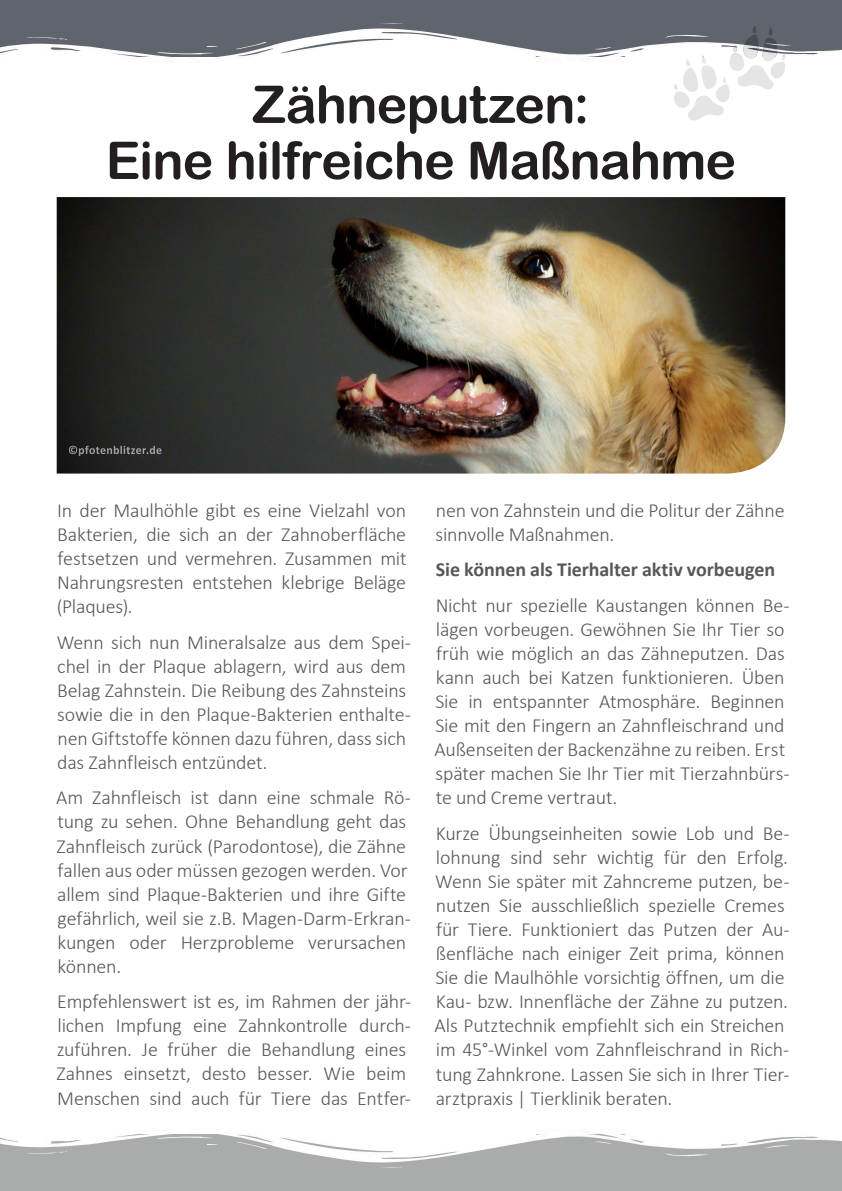
<style>
.page{position:relative;width:842px;height:1191px;background:#fff}
.page>*{position:absolute;margin:0;border:0;box-sizing:border-box;transform-origin:0 0}
.t1{font:52px/56px "Arial Rounded MT Bold";letter-spacing:-.02em;color:#231f20;text-align:center}
.t2{font:300 20px/24px "Calibri";letter-spacing:-.01em;color:#57585a}
.t3{font:700 20px "Calibri";letter-spacing:-.005em;color:#57585a}
</style>
<div class="page">
<div style="left:0;top:0;width:842px;height:57px;background:#60656d"></div>
<img style="left:0;top:23px;width:842px;height:39px">
<div style="left:0;top:1134px;width:842px;height:57px;background:#aaacac"></div>
<img style="left:0;top:1130px;width:842px;height:38px">
<svg style="left:673px;top:26px;width:113px;height:94px"></svg>
<img style="left:57px;top:197px;width:728px;height:276px">
<img style="left:69px;top:446px;width:93px;height:10px">
<h1 class="t1" style="left:106px;top:76px;width:632px">Zähneputzen:<br>Eine hilfreiche Maßnahme</h1>
<p class="t2" style="left:57px;top:498px;width:351px;text-align:justify">In der Maulhöhle gibt es eine Vielzahl von Bakterien, die sich an der Zahnoberfläche festsetzen und vermehren. Zusammen mit Nahrungsresten entstehen klebrige Beläge (Plaques).</p>
<p class="t2" style="left:57px;top:630px;width:356px">Wenn sich nun Mineralsalze aus dem Spei&shy;chel in der Plaque ablagern, wird aus dem Belag Zahnstein. Die Reibung des Zahnsteins sowie die in den Plaque-Bakterien enthalte&shy;nen Giftstoffe können dazu führen, dass sich das Zahnfleisch entzündet.</p>
<p class="t2" style="left:56px;top:785px;width:356px">Am Zahnfleisch ist dann eine schmale Rö&shy;tung zu sehen. Ohne Behandlung geht das Zahnfleisch zurück (Parodontose), die Zähne fallen aus oder müssen gezogen werden. Vor allem sind Plaque-Bakterien und ihre Gifte gefährlich, weil sie z.B. Magen-Darm-Erkran&shy;kungen oder Herzprobleme verursachen können.</p>
<p class="t2" style="left:57px;top:989px;width:356px">Empfehlenswert ist es, im Rahmen der jähr&shy;lichen Impfung eine Zahnkontrolle durch&shy;zuführen. Je früher die Behandlung eines Zahnes einsetzt, desto besser. Wie beim Menschen sind auch für Tiere das Entfer-</p>
<p class="t2" style="left:436px;top:498px;width:350px">nen von Zahnstein und die Politur der Zähne sinnvolle Maßnahmen.</p>
<p class="t3" style="left:436px;top:555px;width:341px">Sie können als Tierhalter aktiv vorbeugen</p>
<p class="t2" style="left:435px;top:593px;width:356px">Nicht nur spezielle Kaustangen können Be&shy;lägen vorbeugen. Gewöhnen Sie Ihr Tier so früh wie möglich an das Zähneputzen. Das kann auch bei Katzen funktionieren. Üben Sie in entspannter Atmosphäre. Beginnen Sie mit den Fingern an Zahnfleischrand und Außenseiten der Backenzähne zu reiben. Erst später machen Sie Ihr Tier mit Tierzahnbürs&shy;te und Creme vertraut.</p>
<p class="t2" style="left:435px;top:821px;width:356px">Kurze Übungseinheiten sowie Lob und Be&shy;lohnung sind sehr wichtig für den Erfolg.<br>Wenn Sie später mit Zahncreme putzen, be&shy;nutzen Sie ausschließlich spezielle Cremes für Tiere. Funktioniert das Putzen der Au&shy;ßenfläche nach einiger Zeit prima, können Sie die Maulhöhle vorsichtig öffnen, um die Kau- bzw. Innenfläche der Zähne zu putzen.<br>Als Putztechnik empfiehlt sich ein Streichen im 45°-Winkel vom Zahnfleischrand in Rich&shy;tung Zahnkrone. Lassen Sie sich in Ihrer Tier&shy;arztpraxis | Tierklinik beraten.</p>
</div>
